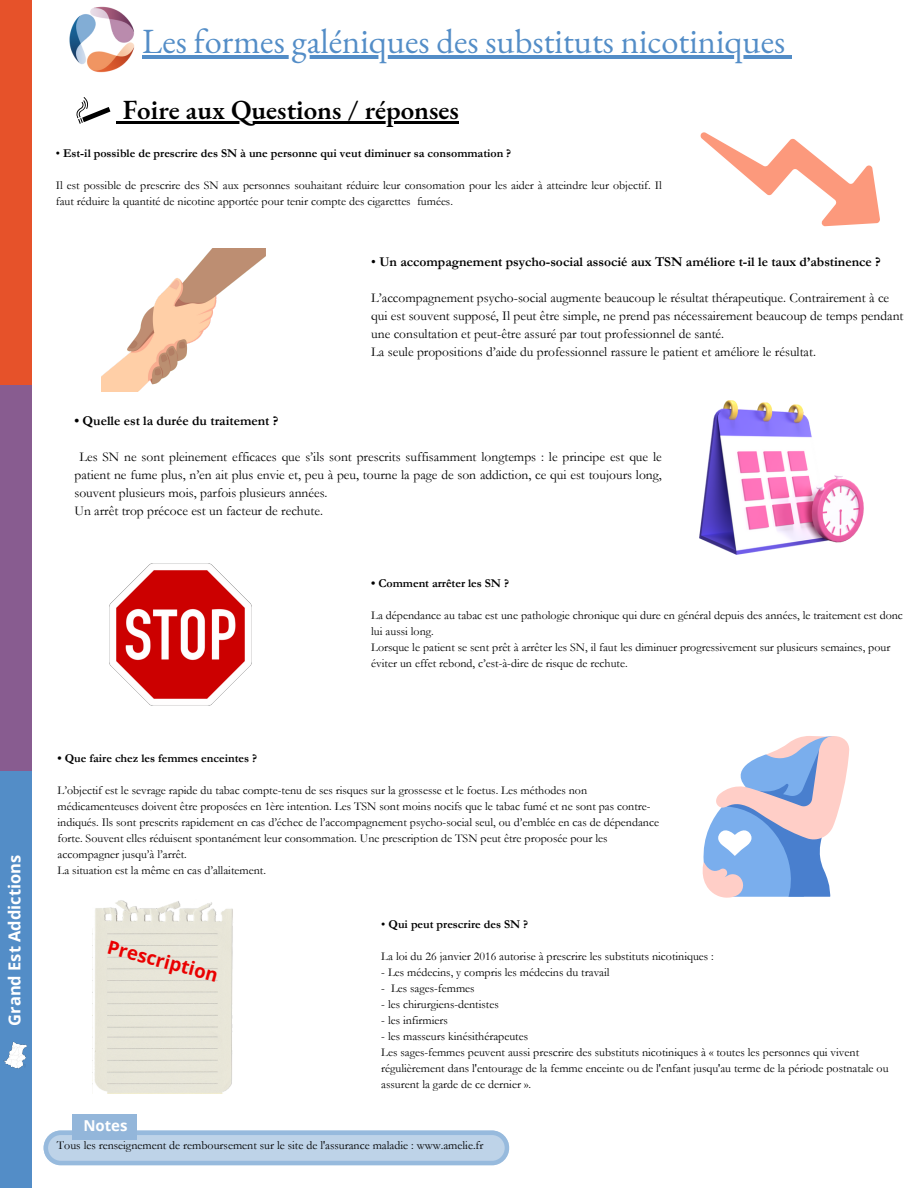
<style>
.page{position:relative;width:918px;height:1188px;background:#fff}
.page>*{position:absolute;margin:0;border:0;box-sizing:border-box;transform-origin:0 0}
.t1{font:34.5px "EB Garamond";color:#538dc7}
.t2{font:600 27px "EB Garamond";color:#000}
.t3{font:700 18.75px "Open Sans";color:#ea0000}
.t4{font:700 16.5px "Open Sans";color:#fff}
.t5{font:700 15px "Open Sans";color:#fff}
.t6{font:13.5px/18px "Garamond";color:#000}
.t7{font:700 13.5px "Garamond";color:#000}
.t8{font:12px/16px "Garamond";color:#000}
.t9{font:700 12px "Garamond";color:#000}
.s1{font-weight:400}
</style>
<div class="page">
<img style="left:69px;top:6px;width:66px;height:67px">
<div style="left:0;top:770px;width:31px;height:418px;background:#538dc7"></div>
<div style="left:0;top:0;width:31px;height:388px;background:#e6522a"></div>
<div style="left:0;top:385px;width:31px;height:386px;background:#885c90"></div>
<img style="left:4px;top:1042px;width:23px;height:27px">
<svg style="left:76px;top:97px;width:34px;height:27px"></svg>
<svg style="left:700px;top:132px;width:180px;height:94px"></svg>
<img style="left:102px;top:248px;width:163px;height:143px">
<img style="left:699px;top:400px;width:164px;height:155px">
<img style="left:110px;top:564px;width:141px;height:141px">
<svg style="left:702px;top:736px;width:148px;height:162px"></svg>
<hr style="left:142px;top:55px;width:643px;height:3px;background:#538dc7">
<svg style="left:785px;top:55px;width:7px;height:3px"></svg>
<svg style="left:117px;top:122px;width:6px;height:2px"></svg>
<hr style="left:123px;top:122px;width:336px;height:2px;background:#000">
<svg style="left:44px;top:1130px;width:465px;height:35px;background:#b5cde5"></svg>
<div style="left:72px;top:1114px;width:65px;height:25px;background:#93b6da"></div>
<img style="left:94px;top:900px;width:139px;height:194px">
<p class="t4" style="left:3px;top:1026px;width:172px;rotate:-90deg">Grand Est Addictions</p>
<p class="t1" style="left:142px;top:18px;width:645px">Les formes galéniques des substituts nicotiniques</p>
<p class="t2" style="left:123px;top:92px;width:338px">Foire aux Questions / réponses</p>
<p class="t9" style="left:56px;top:147px;width:457px"><span class="s1">•</span> Est-il possible de prescrire des SN à une personne qui veut diminuer sa consommation ?</p>
<p class="t8" style="left:56px;top:177px;width:607px">Il est possible de prescrire des SN aux personnes souhaitant réduire leur consomation pour les aider à atteindre leur objectif. Il faut réduire la quantité de nicotine apportée pour tenir compte des cigarettes fumées.</p>
<p class="t7" style="left:371px;top:254px;width:511px"><span class="s1">•</span> Un accompagnement psycho-social associé aux TSN améliore t-il le taux d’abstinence ?</p>
<p class="t6" style="left:371px;top:288px;width:534px">L’accompagnement psycho-social augmente beaucoup le résultat thérapeutique. Contrairement à ce qui est souvent supposé, Il peut être simple, ne prend pas nécessairement beaucoup de temps pendant une consultation et peut-être assuré par tout professionnel de santé.</p>
<p class="t6" style="left:371px;top:342px;width:446px">La seule propositions d’aide du professionnel rassure le patient et améliore le résultat.</p>
<p class="t7" style="left:74px;top:414px;width:205px">• Quelle est la durée du traitement ?</p>
<p class="t6" style="left:74px;top:448px;width:589px;text-align:justify;text-indent:5px">Les SN ne sont pleinement efficaces que s’ils sont prescrits suffisamment longtemps : le principe est que le patient ne fume plus, n’en ait plus envie et, peu à peu, tourne la page de son addiction, ce qui est toujours long, souvent plusieurs mois, parfois plusieurs années.</p>
<p class="t6" style="left:74px;top:502px;width:250px">Un arrêt trop précoce est un facteur de rechute.</p>
<p class="t9" style="left:371px;top:576px;width:139px">• Comment arrêter les SN ?</p>
<p class="t8" style="left:371px;top:607px;width:533px">La dépendance au tabac est une pathologie chronique qui dure en général depuis des années, le traitement est donc lui aussi long.</p>
<p class="t8" style="left:371px;top:639px;width:521px">Lorsque le patient se sent prêt à arrêter les SN, il faut les diminuer progressivement sur plusieurs semaines, pour éviter un effet rebond, c’est-à-dire de risque de rechute.</p>
<p class="t9" style="left:58px;top:751px;width:201px">• Que faire chez les femmes enceintes ?</p>
<p class="t8" style="left:58px;top:782px;width:603px">L’objectif est le sevrage rapide du tabac compte-tenu de ses risques sur la grossesse et le foetus. Les méthodes non médicamenteuses doivent être proposées en 1ère intention. Les TSN sont moins nocifs que le tabac fumé et ne sont pas contre&shy;indiqués. Ils sont prescrits rapidement en cas d’échec de l’accompagnement psycho-social seul, ou d’emblée en cas de dépendance forte. Souvent elles réduisent spontanément leur consommation. Une prescription de TSN peut être proposée pour les accompagner jusqu’à l’arrêt.</p>
<p class="t8" style="left:58px;top:862px;width:210px">La situation est la même en cas d’allaitement.</p>
<p class="t3" style="left:111px;top:933px;width:115px;rotate:15deg">Prescription</p>
<p class="t9" style="left:381px;top:918px;width:148px"><span class="s1">•</span> Qui peut prescrire des SN ?</p>
<p class="t8" style="left:381px;top:949px;width:334px">La loi du 26 janvier 2016 autorise à prescrire les substituts nicotiniques :</p>
<p class="t8" style="left:381px;top:965px;width:230px">- Les médecins, y compris les médecins du travail</p>
<p class="t8" style="left:381px;top:981px;width:95px">- Les sages-femmes</p>
<p class="t8" style="left:381px;top:997px;width:119px">- les chirurgiens-dentistes</p>
<p class="t8" style="left:381px;top:1013px;width:68px">- les infirmiers</p>
<p class="t8" style="left:381px;top:1029px;width:148px">- les masseurs kinésithérapeutes</p>
<p class="t8" style="left:381px;top:1045px;width:509px">Les sages-femmes peuvent aussi prescrire des substituts nicotiniques à « toutes les personnes qui vivent régulièrement dans l'entourage de la femme enceinte ou de l'enfant jusqu'au terme de la période postnatale ou assurent la garde de ce dernier ».</p>
<p class="t5" style="left:83px;top:1115px;width:46px">Notes</p>
<p class="t8" style="left:57px;top:1138px;width:428px">Tous les renseignement de remboursement sur le site de l'assurance maladie : www.amelie.fr</p>
</div>
